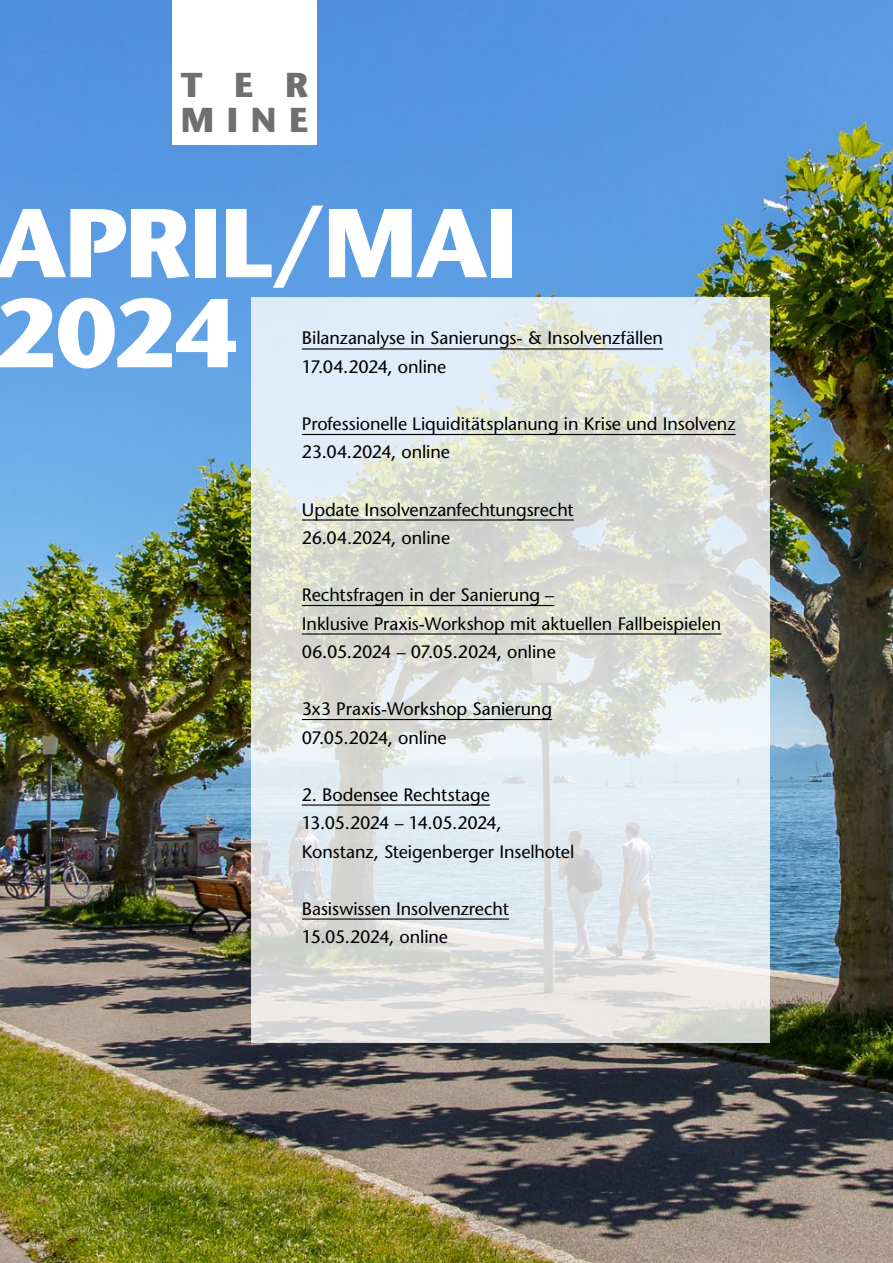
<style>
.page{position:relative;width:893px;height:1263px;background:#fff}
.page>*{position:absolute;margin:0;border:0;box-sizing:border-box;transform-origin:0 0}
.t1{font:700 97.5px/90px "Stone Sans";letter-spacing:-.01em;color:#fff}
.t2{font:700 34.5px/34.5px "Stone Sans";letter-spacing:.365em;color:#6f6f6e}
.t3{font:18px/28.5px "Stone Sans";letter-spacing:-.005em;color:#000}
</style>
<div class="page">
<img style="left:0;top:0;width:893px;height:1263px">
<svg style="left:251px;top:298px;width:519px;height:745px;background:#dee2e1"></svg>
<div style="left:172px;top:0;width:145px;height:145px;background:#fff"></div>
<hr style="left:302px;top:348px;width:361px;height:2px;background:#000">
<hr style="left:302px;top:434px;width:433px;height:1px;background:#000">
<hr style="left:302px;top:519px;width:272px;height:2px;background:#000">
<hr style="left:302px;top:605px;width:252px;height:1px;background:#000">
<hr style="left:302px;top:633px;width:419px;height:2px;background:#000">
<hr style="left:302px;top:719px;width:250px;height:1px;background:#000">
<hr style="left:302px;top:804px;width:188px;height:2px;background:#000">
<hr style="left:302px;top:918px;width:207px;height:2px;background:#000">
<h2 class="t2" style="left:181px;top:68px;width:129px">TER<br>MINE</h2>
<h1 class="t1" style="left:-6px;top:198px;width:525px">APRIL/MAI<br>2024</h1>
<p class="t3" style="left:302px;top:324px;width:363px">Bilanzanalyse in Sanierungs- &amp; Insolvenzfällen<br>17.04.2024, online</p>
<p class="t3" style="left:302px;top:409px;width:435px">Professionelle Liquiditätsplanung in Krise und Insolvenz<br>23.04.2024, online</p>
<p class="t3" style="left:302px;top:495px;width:273px">Update Insolvenzanfechtungsrecht<br>26.04.2024, online</p>
<p class="t3" style="left:302px;top:580px;width:421px">Rechtsfragen in der Sanierung –<br>Inklusive Praxis-Workshop mit aktuellen Fallbeispielen<br>06.05.2024 – 07.05.2024, online</p>
<p class="t3" style="left:302px;top:694px;width:252px">3x3 Praxis-Workshop Sanierung<br>07.05.2024, online</p>
<p class="t3" style="left:302px;top:780px;width:274px">2. Bodensee Rechtstage<br>13.05.2024 – 14.05.2024,<br>Konstanz, Steigenberger Inselhotel</p>
<p class="t3" style="left:302px;top:894px;width:209px">Basiswissen Insolvenzrecht<br>15.05.2024, online</p>
</div>
